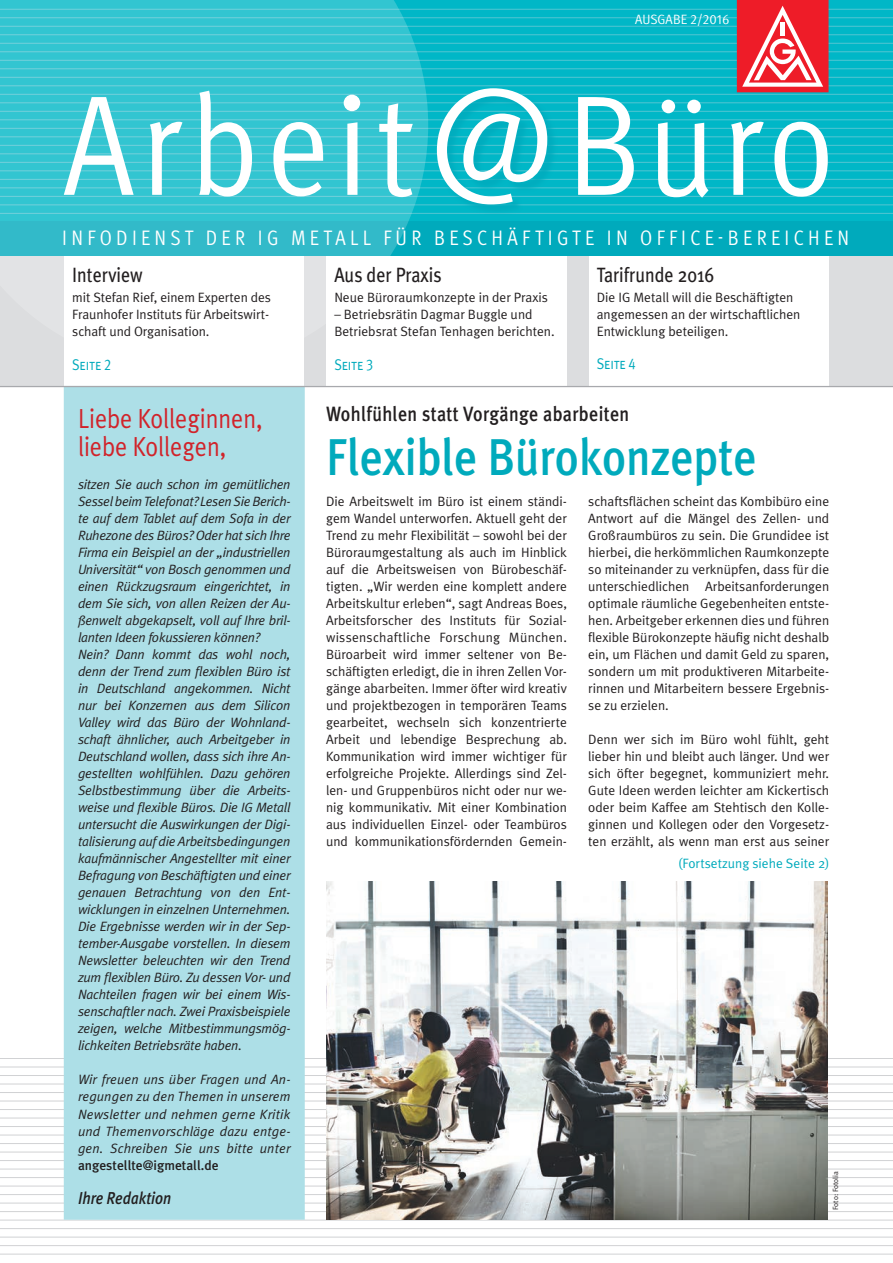
<style>
.page{position:relative;width:893px;height:1263px;background:#fff}
.page>*{position:absolute;margin:0;border:0;box-sizing:border-box;transform-origin:0 0}
.t1{font:500 51.75px "Meta Plus";color:#00aabc;scale:.88 1}
.t2{font:27.6px/28.8px "Meta Plus Normal";color:#d1232a;scale:.87 1}
.t3{font:21px "Meta OT Cond Norm";letter-spacing:.2em;color:#fff}
.t4{font:20.7px "Meta Plus";color:#231f20;scale:.87 1}
.t5{font:500 20.7px "Meta Plus";letter-spacing:.02em;color:#231f20;scale:.87 1}
.t6{font:italic 500 17.25px "Meta Plus";color:#231f20;scale:.87 1}
.t7{font:15.6px "Meta Plus Normal Caps";letter-spacing:-.02em;color:#00aabc;scale:.87 1}
.t8{font:13.5px/17px "Meta Plus Normal";color:#231f20}
.t9{font:italic 13.5px/17px "Meta Plus Normal";letter-spacing:-.015em;color:#231f20}
.t10{font:13.5px "Meta Plus Normal";color:#00aabc}
.t11{font:500 13.5px "Meta Plus";color:#231f20}
.t12{font:13.5px "Meta OT Cond Norm";color:#fff;scale:1.09 1}
.t13{font:7.5px "Meta Plus Normal";color:#231f20}
</style>
<div class="page">
<hr style="left:0;top:1058px;width:893px;height:1px;background:#d1d2d4">
<hr style="left:0;top:1066px;width:893px;height:1px;background:#d1d2d4">
<hr style="left:0;top:1075px;width:893px;height:1px;background:#d1d2d4">
<hr style="left:0;top:1084px;width:893px;height:1px;background:#d1d2d4">
<hr style="left:0;top:1092px;width:893px;height:1px;background:#d1d2d4">
<hr style="left:0;top:1101px;width:893px;height:1px;background:#d1d2d4">
<hr style="left:0;top:1109px;width:893px;height:1px;background:#d1d2d4">
<hr style="left:0;top:1118px;width:893px;height:1px;background:#d1d2d4">
<hr style="left:0;top:1126px;width:893px;height:1px;background:#d1d2d4">
<hr style="left:0;top:1135px;width:893px;height:1px;background:#d1d2d4">
<hr style="left:0;top:1143px;width:893px;height:1px;background:#d1d2d4">
<hr style="left:0;top:1152px;width:893px;height:1px;background:#d1d2d4">
<hr style="left:0;top:1160px;width:893px;height:1px;background:#d1d2d4">
<hr style="left:0;top:1169px;width:893px;height:1px;background:#d1d2d4">
<hr style="left:0;top:1177px;width:893px;height:1px;background:#d1d2d4">
<hr style="left:0;top:1186px;width:893px;height:1px;background:#d1d2d4">
<hr style="left:0;top:1194px;width:893px;height:1px;background:#d1d2d4">
<hr style="left:0;top:1203px;width:893px;height:1px;background:#d1d2d4">
<hr style="left:0;top:1211px;width:893px;height:1px;background:#d1d2d4">
<hr style="left:0;top:1220px;width:893px;height:1px;background:#d1d2d4">
<hr style="left:0;top:1228px;width:893px;height:1px;background:#d1d2d4">
<hr style="left:0;top:1237px;width:893px;height:1px;background:#d1d2d4">
<hr style="left:0;top:1245px;width:893px;height:1px;background:#d1d2d4">
<hr style="left:0;top:1254px;width:893px;height:1px;background:#d1d2d4">
<div style="left:0;top:255px;width:64px;height:131px;background:#dcdddf"></div>
<div style="left:305px;top:255px;width:21px;height:131px;background:#dcdddf"></div>
<div style="left:567px;top:255px;width:21px;height:132px;background:#dcdddf"></div>
<div style="left:829px;top:255px;width:64px;height:131px;background:#dcdddf"></div>
<div style="left:65px;top:387px;width:239px;height:832px;background:#addfe7"></div>
<div style="left:64px;top:386px;width:241px;height:834px;border:2px solid #addfe7"></div>
<hr style="left:0;top:386px;width:893px;height:1px;background:#a8a9ad">
<div style="left:0;top:0;width:893px;height:225px;background:#00b7c7"></div>
<hr style="left:0;top:9px;width:893px;height:1px;background:#53c5d2">
<hr style="left:0;top:17px;width:893px;height:1px;background:#53c5d2">
<hr style="left:0;top:26px;width:893px;height:1px;background:#53c5d2">
<hr style="left:0;top:34px;width:893px;height:1px;background:#53c5d2">
<hr style="left:0;top:43px;width:893px;height:1px;background:#53c5d2">
<hr style="left:0;top:51px;width:893px;height:1px;background:#53c5d2">
<hr style="left:0;top:60px;width:893px;height:1px;background:#53c5d2">
<hr style="left:0;top:68px;width:893px;height:1px;background:#53c5d2">
<hr style="left:0;top:77px;width:893px;height:1px;background:#53c5d2">
<hr style="left:0;top:85px;width:893px;height:1px;background:#53c5d2">
<hr style="left:0;top:94px;width:893px;height:1px;background:#53c5d2">
<hr style="left:0;top:102px;width:893px;height:1px;background:#53c5d2">
<hr style="left:0;top:111px;width:893px;height:1px;background:#53c5d2">
<hr style="left:0;top:119px;width:893px;height:1px;background:#53c5d2">
<hr style="left:0;top:128px;width:893px;height:1px;background:#53c5d2">
<hr style="left:0;top:136px;width:893px;height:1px;background:#53c5d2">
<hr style="left:0;top:145px;width:893px;height:1px;background:#53c5d2">
<hr style="left:0;top:153px;width:893px;height:1px;background:#53c5d2">
<hr style="left:0;top:162px;width:893px;height:1px;background:#53c5d2">
<hr style="left:0;top:170px;width:893px;height:1px;background:#53c5d2">
<hr style="left:0;top:179px;width:893px;height:1px;background:#53c5d2">
<hr style="left:0;top:187px;width:893px;height:1px;background:#53c5d2">
<hr style="left:0;top:196px;width:893px;height:1px;background:#53c5d2">
<hr style="left:0;top:204px;width:893px;height:1px;background:#53c5d2">
<hr style="left:0;top:213px;width:893px;height:1px;background:#53c5d2">
<div style="left:0;top:221px;width:893px;height:34px;background:#00aabc"></div>
<svg style="left:0;top:0;width:428px;height:369px"></svg>
<svg style="left:737px;top:0;width:91px;height:91px;background:#f14d57"></svg>
<svg style="left:64px;top:91px;width:764px;height:107px"></svg>
<div style="left:438px;top:90px;width:120px;height:125px;background:#00aabc;opacity:.75"></div>
<svg style="left:437px;top:88px;width:110px;height:116px"></svg>
<img style="left:326px;top:881px;width:502px;height:339px">
<p class="t12" style="left:635px;top:11px;width:88px">AUSGABE 2/2016</p>
<h3 class="t3" style="left:62px;top:225px;width:788px">INFODI ENST DER IG METALL FÜR B ESCHÄFTI GTE I N OFFI CE-B EREI CHEN</h3>
<h3 class="t4" style="left:72px;top:263px;width:83px">Interview</h3>
<p class="t8" style="left:72px;top:289px;width:200px">mit Stefan Rief, einem Experten des<br>Fraunhofer Instituts für Arbeitswirt&shy;schaft und Organisation.</p>
<p class="t7" style="left:72px;top:356px;width:46px">Seite 2</p>
<h2 class="t2" style="left:78px;top:403px;width:214px">Liebe Kolleginnen, liebe Kollegen,</h2>
<p class="t9" style="left:78px;top:476px;width:214px">sitzen Sie auch schon im gemütlichen Sessel beim Telefonat? Lesen Sie Berich&shy;te auf dem Tablet auf dem Sofa in der Ruhezone des Büros? Oder hat sich Ihre Firma ein Beispiel an der „industriellen Universität“ von Bosch genommen und einen Rückzugsraum eingerichtet, in dem Sie sich, von allen Reizen der Au&shy;ßenwelt abgekapselt, voll auf Ihre bril&shy;lanten Ideen fokussieren können?<br>Nein? Dann kommt das wohl noch, denn der Trend zum flexiblen Büro ist in Deutschland angekommen. Nicht nur bei Konzernen aus dem Silicon Valley wird das Büro der Wohnland&shy;schaft ähnlicher, auch Arbeitgeber in Deutschland wollen, dass sich ihre An&shy;gestellten wohlfühlen. Dazu gehören Selbstbestimmung über die Arbeits&shy;weise und flexible Büros. Die IG Metall untersucht die Auswirkungen der Digi&shy;talisierung auf die Arbeitsbedingungen kaufmännischer Angestellter mit einer Befragung von Beschäftigten und einer genauen Betrachtung von den Ent&shy;wicklungen in einzelnen Unternehmen.<br>Die Ergebnisse werden wir in der Sep&shy;tember-Ausgabe vorstellen. In diesem Newsletter beleuchten wir den Trend zum flexiblen Büro. Zu dessen Vor- und Nachteilen fragen wir bei einem Wis&shy;senschaftler nach. Zwei Praxisbeispiele zeigen, welche Mitbestimmungsmög&shy;lichkeiten Betriebsräte haben.</p>
<p class="t9" style="left:78px;top:1071px;width:214px;text-align:justify">Wir freuen uns über Fragen und An&shy;regungen zu den Themen in unserem Newsletter und nehmen gerne Kritik und Themenvorschläge dazu entge&shy;gen. Schreiben Sie uns bitte unter</p>
<p class="t11" style="left:78px;top:1157px;width:142px">angestellte@igmetall.de</p>
<p class="t6" style="left:78px;top:1187px;width:109px">Ihre Redaktion</p>
<h3 class="t4" style="left:334px;top:263px;width:125px">Aus der Praxis</h3>
<p class="t8" style="left:334px;top:289px;width:215px">Neue Büroraumkonzepte in der Praxis</p>
<p class="t8" style="left:334px;top:306px;width:222px">– Betriebsrätin Dagmar Buggle und<br>Betriebsrat Stefan Tenhagen berichten.</p>
<p class="t7" style="left:334px;top:356px;width:46px">Seite 3</p>
<h3 class="t4" style="left:597px;top:263px;width:137px">Tarifrunde 2016</h3>
<p class="t8" style="left:597px;top:289px;width:205px">Die IG Metall will die Beschäftigten angemessen an der wirtschaftlichen<br>Entwicklung beteiligen.</p>
<p class="t7" style="left:597px;top:355px;width:47px">Seite 4</p>
<h3 class="t5" style="left:326px;top:402px;width:350px">Wohlfühlen statt Vorgänge abarbeiten</h3>
<h1 class="t1" style="left:326px;top:427px;width:491px">Flexible Bürokonzepte</h1>
<p class="t8" style="left:326px;top:493px;width:242px;text-align:justify">Die Arbeitswelt im Büro ist einem ständi&shy;gem Wandel unterworfen. Aktuell geht der Trend zu mehr Flexibilität – sowohl bei der Büroraumgestaltung als auch im Hinblick auf die Arbeitsweisen von Bürobeschäf&shy;tigten. „Wir werden eine komplett andere Arbeitskultur erleben“, sagt Andreas Boes, Arbeitsforscher des Instituts für Sozial&shy;wissenschaftliche Forschung München.<br>Büroarbeit wird immer seltener von Be&shy;schäftigten erledigt, die in ihren Zellen Vor&shy;gänge abarbeiten. Immer öfter wird kreativ und projektbezogen in temporären Teams gearbeitet, wechseln sich konzentrierte Arbeit und lebendige Besprechung ab.<br>Kommunikation wird immer wichtiger für erfolgreiche Projekte. Allerdings sind Zel&shy;len- und Gruppenbüros nicht oder nur we&shy;nig kommunikativ. Mit einer Kombination aus individuellen Einzel- oder Teambüros und kommunikationsfördernden Gemein-</p>
<p class="t8" style="left:588px;top:493px;width:242px;text-align:justify">schaftsflächen scheint das Kombibüro eine Antwort auf die Mängel des Zellen- und Großraumbüros zu sein. Die Grundidee ist hierbei, die herkömmlichen Raumkonzepte so miteinander zu verknüpfen, dass für die unterschiedlichen Arbeitsanforderungen optimale räumliche Gegebenheiten entste&shy;hen. Arbeitgeber erkennen dies und führen flexible Bürokonzepte häufig nicht deshalb ein, um Flächen und damit Geld zu sparen, sondern um mit produktiveren Mitarbeite&shy;rinnen und Mitarbeitern bessere Ergebnis&shy;se zu erzielen.</p>
<p class="t8" style="left:588px;top:731px;width:242px;text-align:justify">Denn wer sich im Büro wohl fühlt, geht lieber hin und bleibt auch länger. Und wer sich öfter begegnet, kommuniziert mehr.<br>Gute Ideen werden leichter am Kickertisch oder beim Kaffee am Stehtisch den Kolle&shy;ginnen und Kollegen oder den Vorgesetz&shy;ten erzählt, als wenn man erst aus seiner</p>
<p class="t10" style="left:678px;top:855px;width:153px">(Fortsetzung siehe Seite 2)</p>
<p class="t13" style="left:831px;top:1210px;width:40px;rotate:-90deg">Foto: Fotolia</p>
</div>
